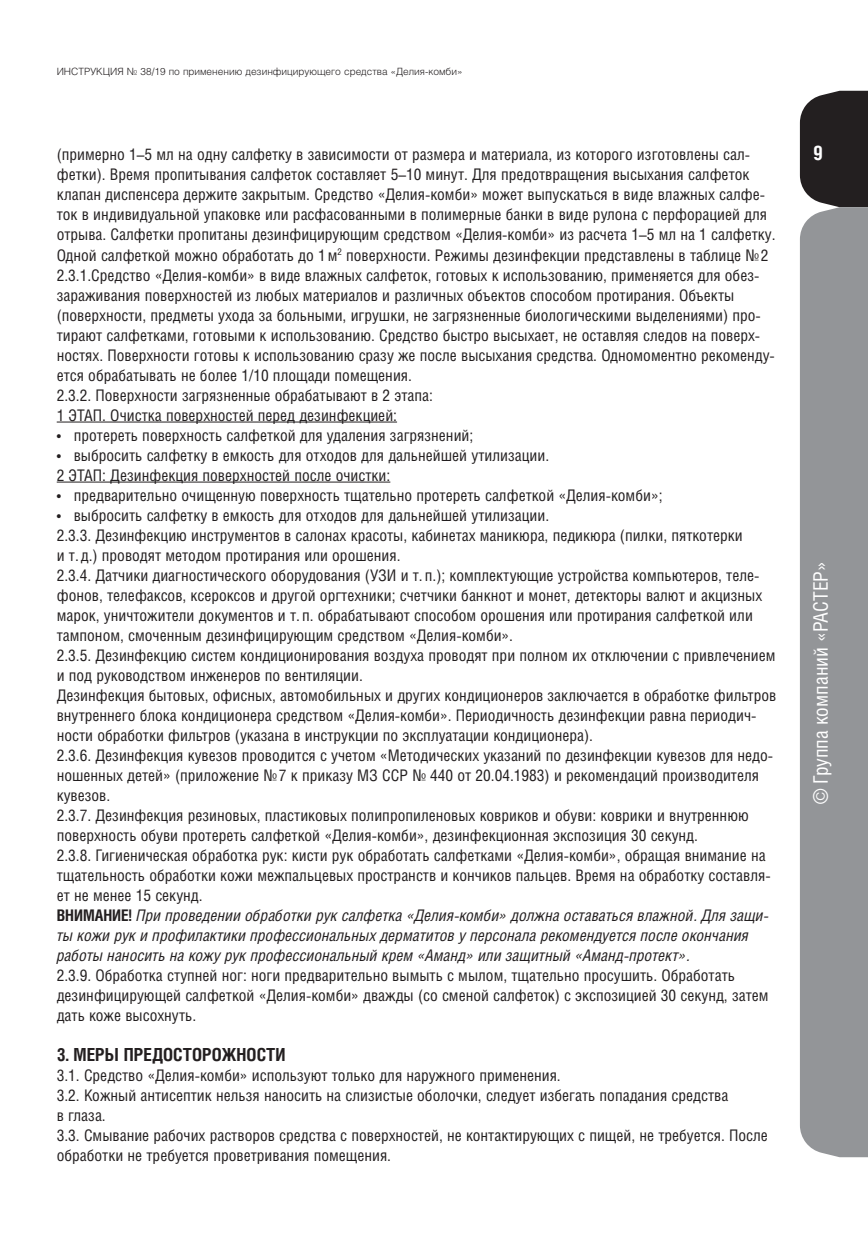
<style>
.page{position:relative;width:868px;height:1248px;background:#fff}
.page>*{position:absolute;margin:0;border:0;box-sizing:border-box;transform-origin:0 0}
.t1{font:20px "Helios Cond";color:#fff}
.t2{font:700 20px "Helios Cond";color:#fff}
.t3{font:700 18px "Helios Cond";color:#231f20}
.txt{font:16px/20px "Helios Cond";color:#231f20}
.txt-2{font:italic 16px/20px "Helios Cond";color:#231f20}
.t4{font:300 10px "Helios";color:#231f20}
.s1{font-weight:700;font-style:normal}
</style>
<div class="page">
<svg style="left:799px;top:91px;width:68px;height:116px;background:#353232"></svg>
<div style="left:800px;top:207px;width:67px;height:950px;background:#939598"></div>
<hr style="left:57px;top:421px;width:340px;height:1px;background:#231f20">
<hr style="left:57px;top:481px;width:333px;height:1px;background:#231f20">
<p class="t4" style="left:57px;top:66px;width:407px">ИНСТРУКЦИЯ № 38/19 по применению дезинфицирующего средства «Делия-комби»</p>
<p class="txt" style="left:57px;top:144px;width:694px">(примерно 1–5 мл на одну салфетку в зависимости от размера и материала, из которого изготовлены сал-</p>
<p class="t2" style="left:813px;top:141px;width:11px">9</p>
<p class="txt" style="left:57px;top:164px;width:720px">фетки). Время пропитывания салфеток составляет 5–10 минут. Для предотвращения высыхания салфеток клапан диспенсера держите закрытым. Средство «Делия-комби» может выпускаться в виде влажных салфе&shy;ток в индивидуальной упаковке или расфасованными в полимерные банки в виде рулона с перфорацией для отрыва. Салфетки пропитаны дезинфицирующим средством «Делия-комби» из расчета 1–5 мл на 1 салфетку.<br>Одной салфеткой можно обработать до 1м<sup>2</sup> поверхности. Режимы дезинфекции представлены в таблице №2</p>
<p class="txt" style="left:57px;top:264px;width:719px">2.3.1.Средство «Делия-комби» в виде влажных салфеток, готовых к использованию, применяется для обез&shy;зараживания поверхностей из любых материалов и различных объектов способом протирания. Объекты (поверхности, предметы ухода за больными, игрушки, не загрязненные биологическими выделениями) про&shy;тирают салфетками, готовыми к использованию. Средство быстро высыхает, не оставляя следов на поверх&shy;ностях. Поверхности готовы к использованию сразу же после высыхания средства. Одномоментно рекоменду&shy;ется обрабатывать не более 1/10 площади помещения.</p>
<p class="txt" style="left:57px;top:384px;width:378px">2.3.2. Поверхности загрязненные обрабатывают в 2 этапа:</p>
<p class="txt" style="left:57px;top:404px;width:342px">1 ЭТАП. Очистка поверхностей перед дезинфекцией:</p>
<p class="txt" style="left:57px;top:424px;width:418px">• протереть поверхность салфеткой для удаления загрязнений;</p>
<p class="txt" style="left:57px;top:444px;width:494px">• выбросить салфетку в емкость для отходов для дальнейшей утилизации.</p>
<p class="txt" style="left:57px;top:464px;width:335px">2 ЭТАП: Дезинфекция поверхностей после очистки:</p>
<p class="txt" style="left:57px;top:484px;width:607px">• предварительно очищенную поверхность тщательно протереть салфеткой «Делия-комби»;</p>
<p class="txt" style="left:57px;top:504px;width:494px">• выбросить салфетку в емкость для отходов для дальнейшей утилизации.</p>
<p class="txt" style="left:57px;top:524px;width:687px">2.3.3. Дезинфекцию инструментов в салонах красоты, кабинетах маникюра, педикюра (пилки, пяткотерки и т. д.) проводят методом протирания или орошения.</p>
<p class="txt" style="left:57px;top:564px;width:707px">2.3.4. Датчики диагностического оборудования (УЗИ и т. п.); комплектующие устройства компьютеров, теле&shy;фонов, телефаксов, ксероксов и другой оргтехники; счетчики банкнот и монет, детекторы валют и акцизных марок, уничтожители документов и т. п. обрабатывают способом орошения или протирания салфеткой или тампоном, смоченным дезинфицирующим средством «Делия-комби».</p>
<p class="txt" style="left:57px;top:644px;width:720px">2.3.5. Дезинфекцию систем кондиционирования воздуха проводят при полном их отключении с привлечением и под руководством инженеров по вентиляции.</p>
<p class="txt" style="left:57px;top:684px;width:721px">Дезинфекция бытовых, офисных, автомобильных и других кондиционеров заключается в обработке фильтров внутреннего блока кондиционера средством «Делия-комби». Периодичность дезинфекции равна периодич&shy;ности обработки фильтров (указана в инструкции по эксплуатации кондиционера).</p>
<p class="txt" style="left:57px;top:744px;width:717px">2.3.6. Дезинфекция кувезов проводится с учетом «Методических указаний по дезинфекции кувезов для недо&shy;ношенных детей» (приложение №7 к приказу МЗ ССР № 440 от 20.04.1983) и рекомендаций производителя кувезов.</p>
<p class="txt" style="left:57px;top:804px;width:693px">2.3.7. Дезинфекция резиновых, пластиковых полипропиленовых ковриков и обуви: коврики и внутреннюю поверхность обуви протереть салфеткой «Делия-комби», дезинфекционная экспозиция 30 секунд.</p>
<p class="txt" style="left:57px;top:844px;width:715px">2.3.8. Гигиеническая обработка рук: кисти рук обработать салфетками «Делия-комби», обращая внимание на тщательность обработки кожи межпальцевых пространств и кончиков пальцев. Время на обработку составля&shy;ет не менее 15 секунд.</p>
<p class="txt-2" style="left:57px;top:904px;width:713px"><span class="s1">ВНИМАНИЕ!</span> При проведении обработки рук салфетка «Делия-комби» должна оставаться влажной. Для защи&shy;ты кожи рук и профилактики профессиональных дерматитов у персонала рекомендуется после окончания работы наносить на кожу рук профессиональный крем «Аманд» или защитный «Аманд-протект».</p>
<p class="txt" style="left:57px;top:964px;width:713px">2.3.9. Обработка ступней ног: ноги предварительно вымыть с мылом, тщательно просушить. Обработать дезинфицирующей салфеткой «Делия-комби» дважды (со сменой салфеток) с экспозицией 30 секунд, затем дать коже высохнуть.</p>
<p class="t3" style="left:57px;top:1043px;width:230px">3. МЕРЫ ПРЕДОСТОРОЖНОСТИ</p>
<p class="txt" style="left:57px;top:1064px;width:505px">3.1. Средство «Делия-комби» используют только для наружного применения.</p>
<p class="txt" style="left:57px;top:1084px;width:673px">3.2. Кожный антисептик нельзя наносить на слизистые оболочки, следует избегать попадания средства в глаза.</p>
<p class="txt" style="left:57px;top:1124px;width:712px">3.3. Смывание рабочих растворов средства с поверхностей, не контактирующих с пищей, не требуется. После обработки не требуется проветривания помещения.</p>
<p class="t1" style="left:808px;top:804px;width:245px;rotate:-90deg">© Группа компаний «РАСТЕР»</p>
</div>
